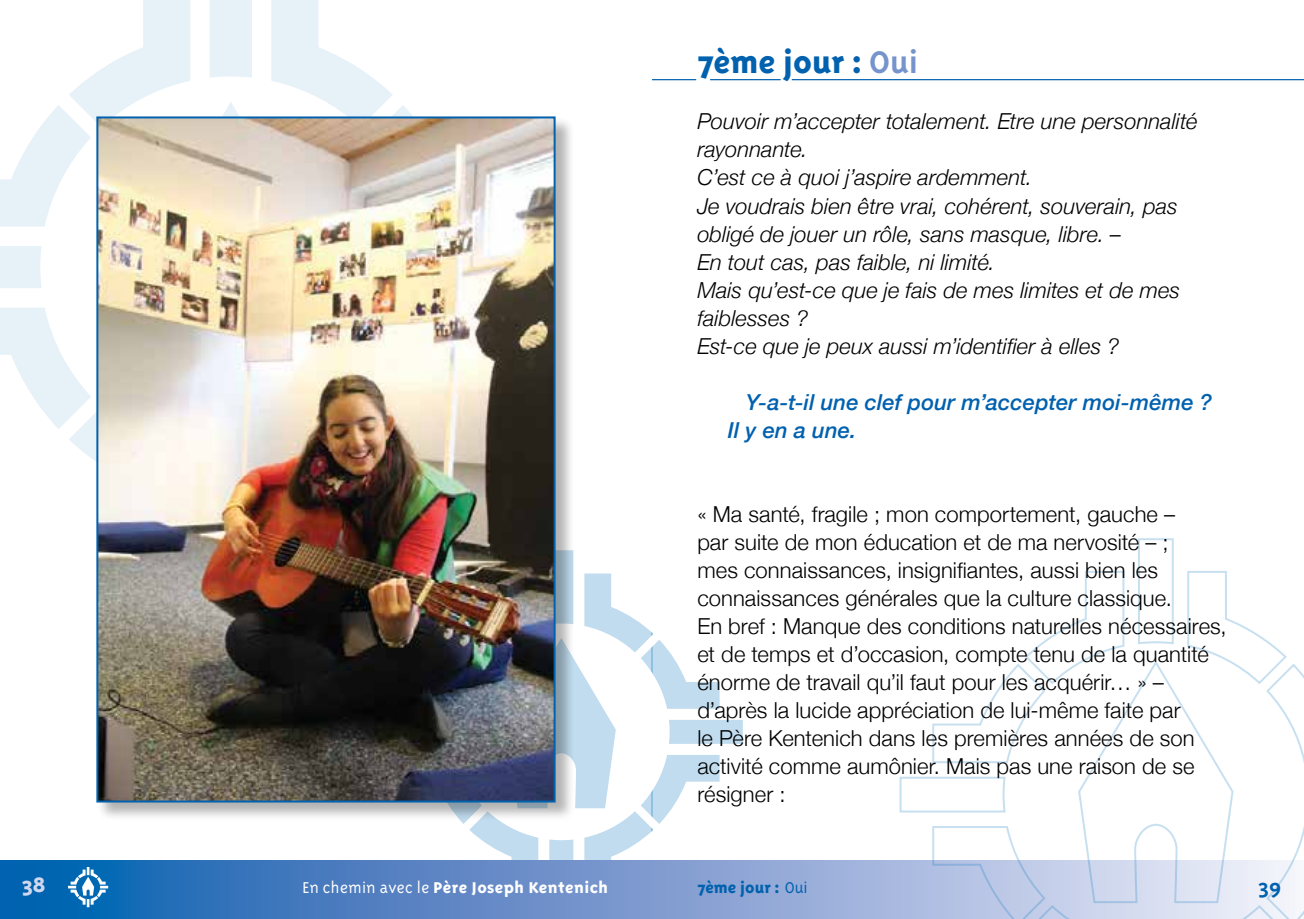
<style>
.page{position:relative;width:1304px;height:919px;background:#fff}
.page>*{position:absolute;margin:0;border:0;box-sizing:border-box;transform-origin:0 0}
.t1{font:800 36px "Triplex Sans OT";color:#0061af}
.t2{font:800 24px "Triplex Sans OT";color:#d1d8ee}
.t3{font:700 24px "Triplex Sans OT";color:#0061af}
.t4{font:300 22px/28px "Helvetica Neue";letter-spacing:.005em;color:#000}
.t5{font:italic 300 22px/28px "Helvetica Neue";color:#000}
.t6{font:italic 500 22px/28px "Helvetica Neue";letter-spacing:.005em;color:#0061af}
.t7{font:800 18px "Triplex Sans OT";letter-spacing:.025em;color:#fff}
.t8{font:800 18px "Triplex Sans OT";color:#0061af}
.s1{font-weight:700;color:#7694cc}
.s2{font-weight:300}
</style>
<div class="page">
<svg style="left:0;top:860px;width:900px;height:58px;background:#4f86c4"></svg>
<svg style="left:900px;top:538px;width:404px;height:380px"></svg>
<svg style="left:271px;top:573px;width:472px;height:340px"></svg>
<svg style="left:271px;top:0;width:141px;height:116px"></svg>
<svg style="left:0;top:308px;width:96px;height:153px"></svg>
<svg style="left:0;top:0;width:190px;height:226px"></svg>
<div style="left:210px;top:0;width:42px;height:78px;background:#e6f1f8"></div>
<div style="left:0;top:246px;width:41px;height:42px;background:#e6f1f8"></div>
<hr style="left:792px;top:79px;width:512px;height:1px;background:#0061af">
<hr style="left:710px;top:79px;width:71px;height:1px;background:#0061af">
<hr style="left:652px;top:79px;width:44px;height:1px;background:#0061af">
<div style="left:97px;top:117px;width:478px;height:704px;background:#000;opacity:.3"></div>
<img style="left:99px;top:119px;width:454px;height:680px">
<div style="left:96px;top:116px;width:460px;height:686px;border:2px solid #0061af"></div>
<svg style="left:68px;top:866px;width:40px;height:41px"></svg>
<h1 class="t1" style="left:697px;top:42px;width:222px">7ème jour : <span class="s1">Oui</span></h1>
<p class="t5" style="left:697px;top:106px;width:502px">Pouvoir m’accepter totalement. Etre une personnalité rayonnante.<br>C’est ce à quoi j’aspire ardemment.<br>Je voudrais bien être vrai, cohérent, souverain, pas obligé de jouer un rôle, sans masque, libre. –<br>En tout cas, pas faible, ni limité.<br>Mais qu’est-ce que je fais de mes limites et de mes faiblesses ?<br>Est-ce que je peux aussi m’identifier à elles ?</p>
<p class="t6" style="left:728px;top:386px;width:486px;text-indent:18px">Y-a-t-il une clef pour m’accepter moi-même ?<br>Il y en a une.</p>
<p class="t4" style="left:697px;top:498px;width:531px">« Ma santé, fragile ; mon comportement, gauche –<br>par suite de mon éducation et de ma nervosité – ;<br>mes connaissances, insignifiantes, aussi bien les connaissances générales que la culture classique.<br>En bref : Manque des conditions naturelles nécessaires, et de temps et d’occasion, compte tenu de la quantité énorme de travail qu’il faut pour les acquérir… » – d’après la lucide appréciation de lui-même faite par<br>le Père Kentenich dans les premières années de son activité comme aumônier. Mais pas une raison de se résigner :</p>
<p class="t2" style="left:22px;top:870px;width:25px">38</p>
<p class="t7" style="left:302px;top:877px;width:307px"><span class="s2">En chemin avec le</span> Père Joseph Kentenich</p>
<p class="t8" style="left:697px;top:877px;width:112px">7ème jour : <span class="s2">Oui</span></p>
<p class="t3" style="left:1259px;top:872px;width:24px">39</p>
</div>
